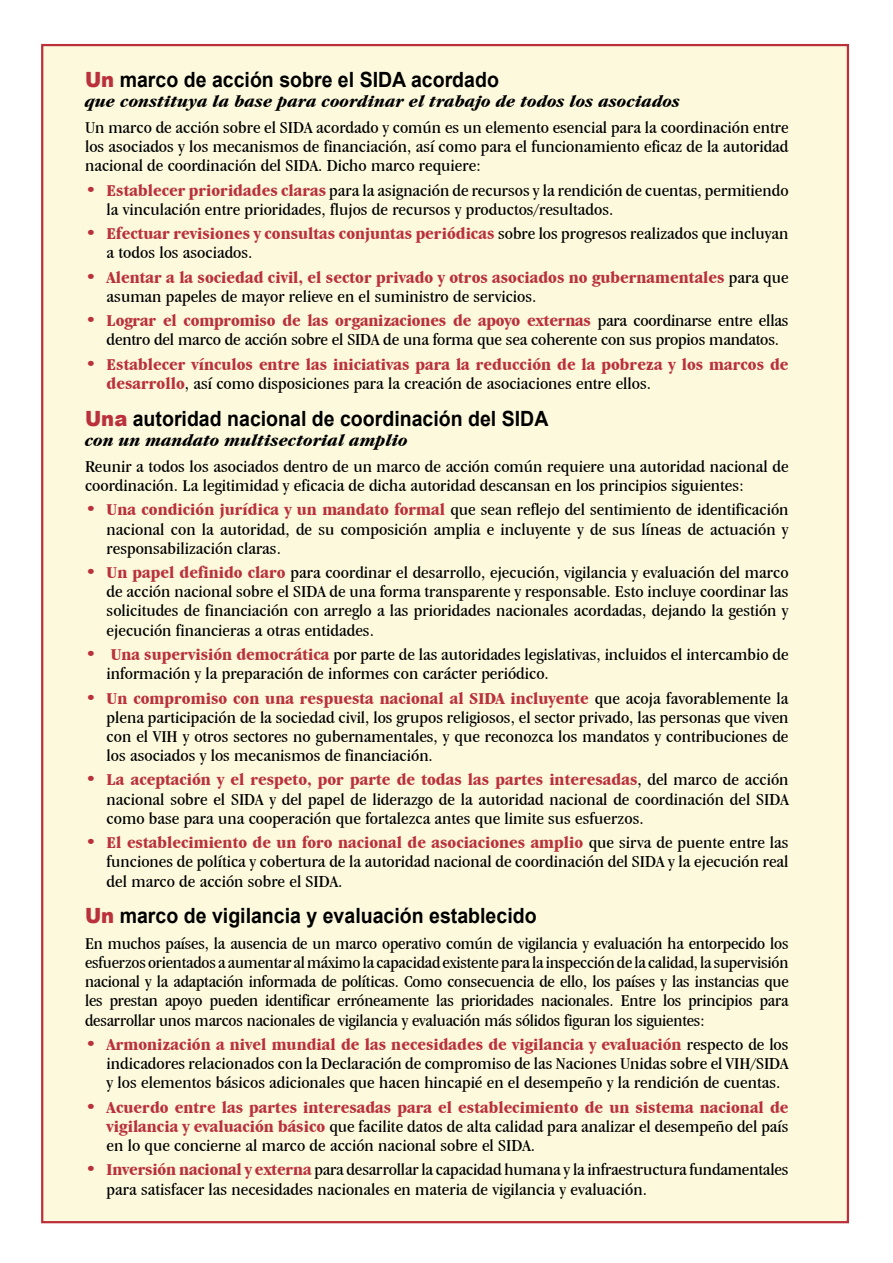
<style>
.page{position:relative;width:893px;height:1263px;background:#fff}
.page>*{position:absolute;margin:0;border:0;box-sizing:border-box;transform-origin:0 0}
.subtitle_verso{font:700 21px "Arial";color:#000;scale:.93 1}
.Box_bullet{font:condensed 17.25px/19.2px "Garamond IT Cby BT";color:#000;text-align:justify;scale:1.15 1}
.Box_body{font:condensed 17.25px/19.2px "Garamond IT Cby BT";color:#000;text-align:justify;scale:1.12 1}
.Box_body-2{font:condensed 17.25px/19.2px "Garamond IT Cby BT";color:#000;text-align:justify;scale:1.15 1}
.Box_bullet-2{font:700 condensed 17.25px/19.2px "Garamond IT Cby BT";color:#ba313b;scale:1.15 1}
.subtitle_verso_italic{font:italic 700 condensed 17.25px "Garamond IT Cby BT";color:#000;scale:1.2 1}
.s1{font-weight:900;color:#ba313b}
.s2{font-weight:700;color:#ba313b}
.s3{font-weight:400;color:#000}
</style>
<div class="page">
<div style="left:42px;top:45px;width:806px;height:1177px;background:#fcf9dd"></div>
<p class="subtitle_verso" style="left:85px;top:65px;width:447px"><span class="s1">Un</span> marco de acción sobre el SIDA acordado</p>
<p class="subtitle_verso_italic" style="left:85px;top:92px;width:498px">que constituya la base para coordinar el trabajo de todos los asociados</p>
<p class="Box_body-2" style="left:85px;top:118px;width:613px">Un marco de acción sobre el SIDA acordado y común es un elemento esencial para la coordinación entre los asociados y los mecanismos de financiación, así como para el funcionamiento eficaz de la autoridad nacional de coordinación del SIDA. Dicho marco requiere:</p>
<p class="Box_bullet" style="left:107px;top:180px;width:594px;text-indent:-22px"><span class="s2">• Establecer prioridades claras</span> para la asignación de recursos y la rendición de cuentas, permitiendo la vinculación entre prioridades, flujos de recursos y productos/resultados.</p>
<p class="Box_bullet" style="left:107px;top:224px;width:594px;text-indent:-22px"><span class="s2">• Efectuar revisiones y consultas conjuntas periódicas</span> sobre los progresos realizados que incluyan a todos los asociados.</p>
<p class="Box_bullet-2" style="left:107px;top:267px;width:594px;text-indent:-22px">• Alentar a la sociedad civil, el sector privado y otros asociados no gubernamentales <span class="s3">para que asuman papeles de mayor relieve en el suministro de servicios.</span></p>
<p class="Box_bullet" style="left:107px;top:311px;width:594px;text-indent:-22px"><span class="s2">• Lograr el compromiso de las organizaciones de apoyo externas</span> para coordinarse entre ellas dentro del marco de acción sobre el SIDA de una forma que sea coherente con sus propios mandatos.</p>
<p class="Box_bullet-2" style="left:107px;top:354px;width:594px;text-indent:-22px">• Establecer vínculos entre las iniciativas para la reducción de la pobreza y los marcos de desarrollo<span class="s3">, así como disposiciones para la creación de asociaciones entre ellos.</span></p>
<p class="subtitle_verso" style="left:85px;top:404px;width:500px"><span class="s1">Una</span> autoridad nacional de coordinación del SIDA</p>
<p class="subtitle_verso_italic" style="left:85px;top:430px;width:271px">con un mandato multisectorial amplio</p>
<p class="Box_body-2" style="left:85px;top:457px;width:613px">Reunir a todos los asociados dentro de un marco de acción común requiere una autoridad nacional de coordinación. La legitimidad y eficacia de dicha autoridad descansan en los principios siguientes:</p>
<p class="Box_bullet" style="left:107px;top:500px;width:594px;text-indent:-22px"><span class="s2">• Una condición jurídica y un mandato formal</span> que sean reflejo del sentimiento de identificación nacional con la autoridad, de su composición amplia e incluyente y de sus líneas de actuación y responsabilización claras.</p>
<p class="Box_bullet" style="left:107px;top:563px;width:594px;text-indent:-22px"><span class="s2">• Un papel definido claro</span> para coordinar el desarrollo, ejecución, vigilancia y evaluación del marco de acción nacional sobre el SIDA de una forma transparente y responsable. Esto incluye coordinar las solicitudes de financiación con arreglo a las prioridades nacionales acordadas, dejando la gestión y ejecución financieras a otras entidades.</p>
<p class="Box_bullet" style="left:107px;top:645px;width:594px;text-indent:-22px"><span class="s2">• Una supervisión democrática</span> por parte de las autoridades legislativas, incluidos el intercambio de información y la preparación de informes con carácter periódico.</p>
<p class="Box_bullet" style="left:107px;top:688px;width:594px;text-indent:-22px"><span class="s2">• Un compromiso con una respuesta nacional al SIDA incluyente</span> que acoja favorablemente la plena participación de la sociedad civil, los grupos religiosos, el sector privado, las personas que viven con el VIH y otros sectores no gubernamentales, y que reconozca los mandatos y contribuciones de los asociados y los mecanismos de financiación.</p>
<p class="Box_bullet" style="left:107px;top:770px;width:594px;text-indent:-22px"><span class="s2">• La aceptación y el respeto, por parte de todas las partes interesadas</span>, del marco de acción nacional sobre el SIDA y del papel de liderazgo de la autoridad nacional de coordinación del SIDA como base para una cooperación que fortalezca antes que limite sus esfuerzos.</p>
<p class="Box_bullet" style="left:107px;top:833px;width:594px;text-indent:-22px"><span class="s2">• El establecimiento de un foro nacional de asociaciones amplio</span> que sirva de puente entre las funciones de política y cobertura de la autoridad nacional de coordinación del SIDA y la ejecución real del marco de acción sobre el SIDA.</p>
<p class="subtitle_verso" style="left:85px;top:902px;width:487px"><span class="s1">Un</span> marco de vigilancia y evaluación establecido</p>
<p class="Box_body" style="left:85px;top:933px;width:630px">En muchos países, la ausencia de un marco operativo común de vigilancia y evaluación ha entorpecido los esfuerzos orientados a aumentar al máximo la capacidad existente para la inspección de la calidad, la supervisión nacional y la adaptación informada de políticas. Como consecuencia de ello, los países y las instancias que les prestan apoyo pueden identificar erróneamente las prioridades nacionales. Entre los principios para desarrollar unos marcos nacionales de vigilancia y evaluación más sólidos figuran los siguientes:</p>
<p class="Box_bullet" style="left:107px;top:1035px;width:594px;text-indent:-22px"><span class="s2">• Armonización a nivel mundial de las necesidades de vigilancia y evaluación</span> respecto de los indicadores relacionados con la Declaración de compromiso de las Naciones Unidas sobre el VIH/SIDA y los elementos básicos adicionales que hacen hincapié en el desempeño y la rendición de cuentas.</p>
<p class="Box_bullet" style="left:107px;top:1097px;width:594px;text-indent:-22px"><span class="s2">• Acuerdo entre las partes interesadas para el establecimiento de un sistema nacional de vigilancia y evaluación básico</span> que facilite datos de alta calidad para analizar el desempeño del país en lo que concierne al marco de acción nacional sobre el SIDA.</p>
<p class="Box_bullet" style="left:107px;top:1160px;width:594px;text-indent:-22px"><span class="s2">• Inversión nacional y externa</span> para desarrollar la capacidad humana y la infraestructura fundamentales para satisfacer las necesidades nacionales en materia de vigilancia y evaluación.</p>
</div>
